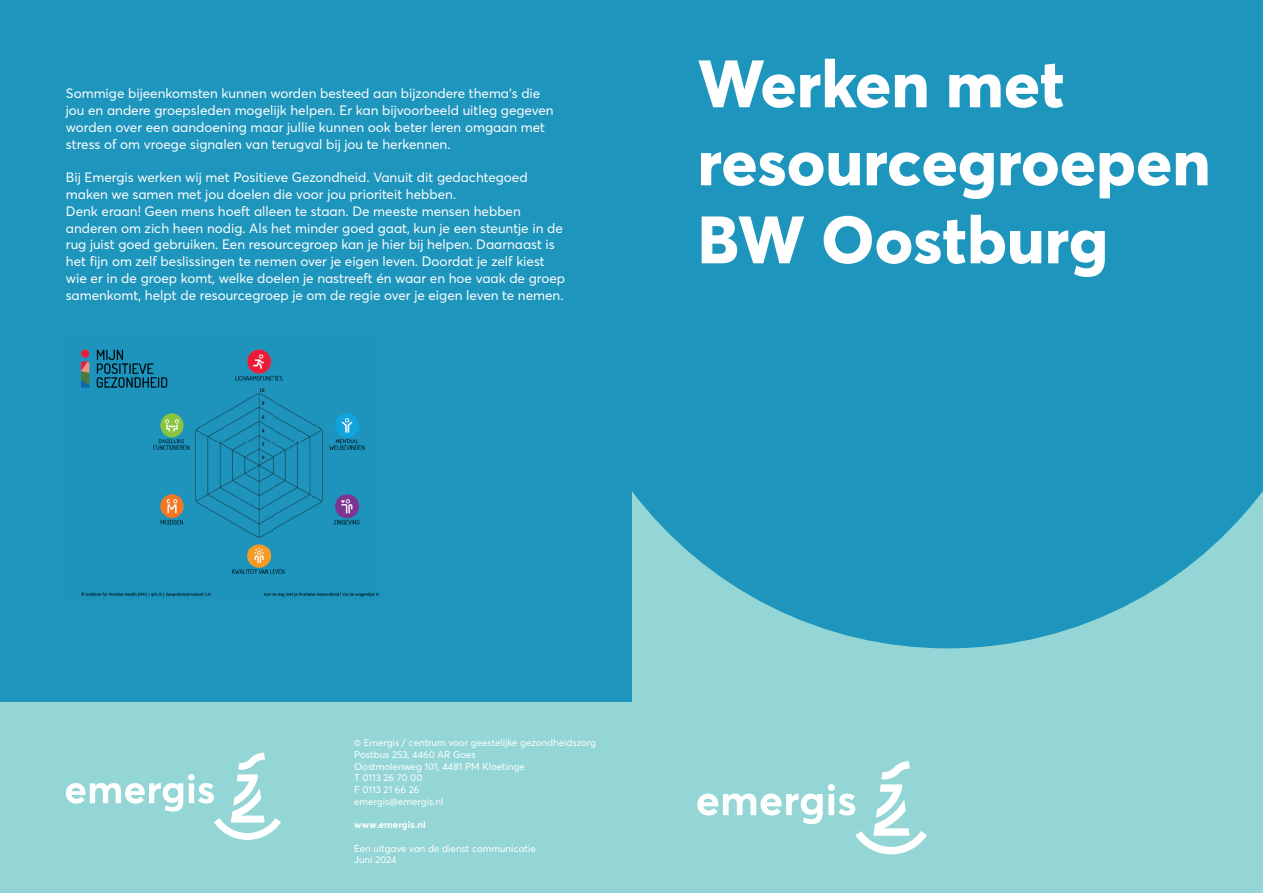
<style>
.page{position:relative;width:1263px;height:893px;background:#fff}
.page>*{position:absolute;margin:0;border:0;box-sizing:border-box;transform-origin:0 0}
.t1{font:800 66px/78px "Averta";color:#fff}
.t2{font:13.5px/16.8px "Averta";color:#fff}
.t3{font:9.75px/11.7px "Averta";color:#fff}
.t4{font:700 9.75px "Averta";color:#fff}
</style>
<div class="page">
<div style="left:631px;top:648px;width:632px;height:245px;background:#94d5d5"></div>
<svg style="left:631px;top:0;width:632px;height:648px;background:#2699be"></svg>
<svg style="left:697px;top:761px;width:230px;height:93px"></svg>
<div style="left:0;top:702px;width:631px;height:191px;background:#94d5d5"></div>
<div style="left:0;top:0;width:631px;height:702px;background:#1e95bd"></div>
<svg style="left:66px;top:753px;width:215px;height:87px"></svg>
<img style="left:81px;top:349px;width:298px;height:248px">
<p class="t2" style="left:66px;top:85px;width:489px">Sommige bijeenkomsten kunnen worden besteed aan bijzondere thema’s die jou en andere groepsleden mogelijk helpen. Er kan bijvoorbeeld uitleg gegeven worden over een aandoening maar jullie kunnen ook beter leren omgaan met stress of om vroege signalen van terugval bij jou te herkennen.</p>
<p class="t2" style="left:66px;top:169px;width:501px">Bij Emergis werken wij met Positieve Gezondheid. Vanuit dit gedachtegoed maken we samen met jou doelen die voor jou prioriteit hebben.<br>Denk eraan! Geen mens hoeft alleen te staan. De meeste mensen hebben anderen om zich heen nodig. Als het minder goed gaat, kun je een steuntje in de rug juist goed gebruiken. Een resourcegroep kan je hier bij helpen. Daarnaast is het fijn om zelf beslissingen te nemen over je eigen leven. Doordat je zelf kiest wie er in de groep komt, welke doelen je nastreeft én waar en hoe vaak de groep samenkomt, helpt de resourcegroep je om de regie over je eigen leven te nemen.</p>
<h1 class="t1" style="left:697px;top:42px;width:515px">Werken met resourcegroepen<br>BW Oostburg</h1>
<p class="t3" style="left:354px;top:736px;width:243px">© Emergis / centrum voor geestelijke gezondheidszorg<br>Postbus 253, 4460 AR Goes<br>Oostmolenweg 101, 4481 PM Kloetinge<br>T 0113 26 70 00<br>F 0113 21 66 26<br>emergis@emergis.nl</p>
<p class="t4" style="left:354px;top:818px;width:73px">www.emergis.nl</p>
<p class="t3" style="left:354px;top:842px;width:183px">Een uitgave van de dienst communicatie<br>Juni 2024</p>
</div>
